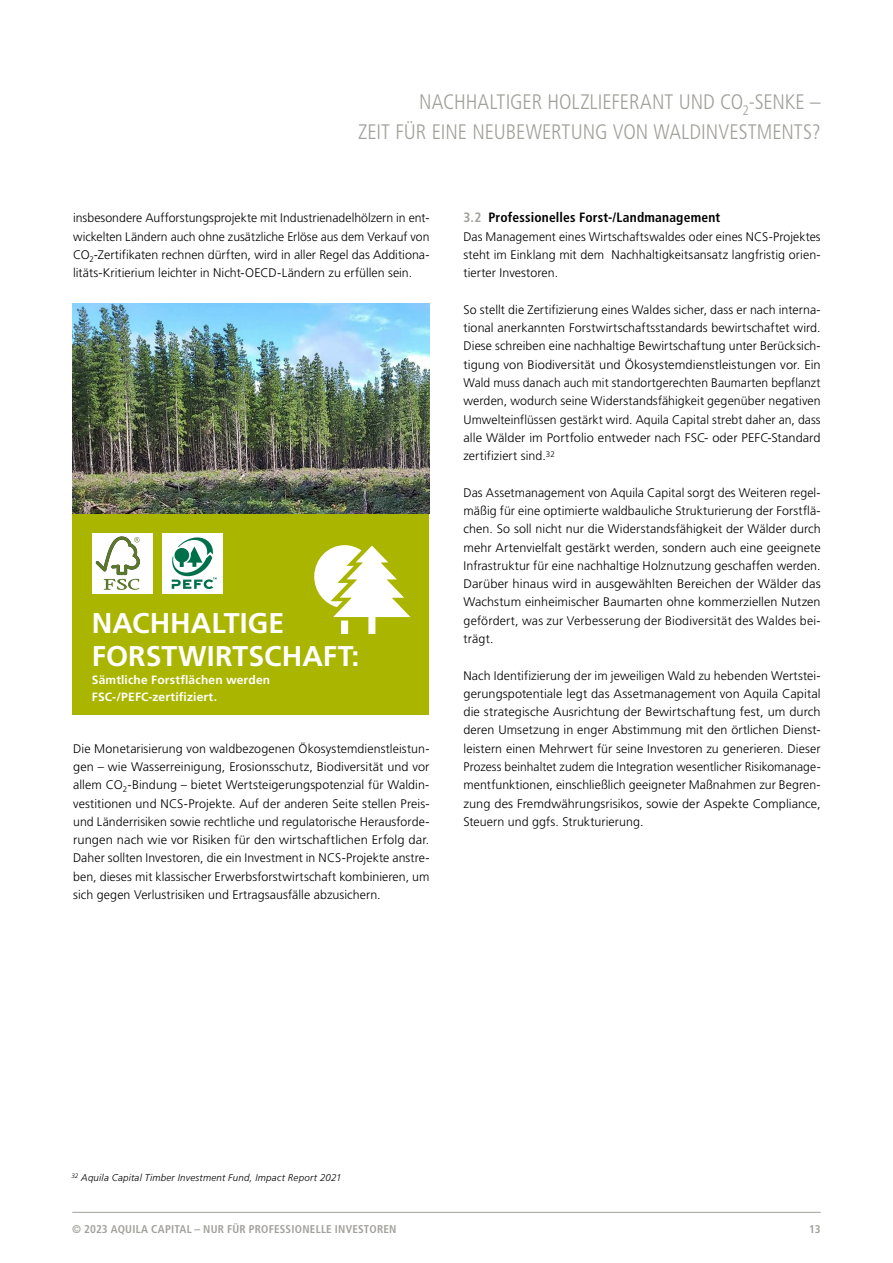
<style>
.page{position:relative;width:893px;height:1263px;background:#fff}
.page>*{position:absolute;margin:0;border:0;box-sizing:border-box;transform-origin:0 0}
.t1{font:700 28.5px/32.7px "Frutiger LT Pro";color:#fff}
.t2{font:300 condensed 21px/30px "Frutiger LT Pro";color:#a1a09b;text-align:right}
.t3{font:700 condensed 13.5px "Frutiger LT Pro";letter-spacing:.015em;color:#000}
.t4{font:300 12.45px/18.3px "Frutiger LT Pro";letter-spacing:.005em;color:#000;text-align:justify}
.t5{font:700 12px/17.7px "Frutiger LT Pro";letter-spacing:.015em;color:#fff}
.t6{font:700 condensed 11.25px "Frutiger LT Pro";letter-spacing:.02em;color:#a1a09b}
.t7{font:italic 300 9.75px "Frutiger LT Pro";letter-spacing:.025em;color:#000}
.s1{color:#a1a09b}
</style>
<div class="page">
<hr style="left:72px;top:1212px;width:749px;height:1px;background:#a1a09b">
<img style="left:72px;top:303px;width:357px;height:211px">
<div style="left:72px;top:514px;width:357px;height:200px;background:#aab500"></div>
<svg style="left:314px;top:545px;width:96px;height:89px"></svg>
<div style="left:92px;top:533px;width:60px;height:61px;background:#fff"></div>
<svg style="left:96px;top:536px;width:44px;height:54px"></svg>
<div style="left:162px;top:533px;width:61px;height:60px;background:#fff"></div>
<svg style="left:171px;top:537px;width:46px;height:52px"></svg>
<h2 class="t2" style="left:358px;top:87px;width:464px">NACHHALTIGER HOLZLIEFERANT UND CO<sub>2</sub>-SENKE –<br>ZEIT FÜR EINE NEUBEWERTUNG VON WALDINVESTMENTS?</h2>
<p class="t4" style="left:73px;top:209px;width:358px">insbesondere Aufforstungsprojekte mit Industrienadelhölzern in ent&shy;wickelten Ländern auch ohne zusätzliche Erlöse aus dem Verkauf von CO<sub>2</sub>-Zertifikaten rechnen dürften, wird in aller Regel das Additiona&shy;litäts-Kritierium leichter in Nicht-OECD-Ländern zu erfüllen sein.</p>
<h1 class="t1" style="left:92px;top:607px;width:269px">NACHHALTIGE<br>FORSTWIRTSCHAFT:</h1>
<p class="t5" style="left:92px;top:671px;width:180px">Sämtliche Forstflächen werden<br>FSC-/PEFC-zertifiziert.</p>
<p class="t4" style="left:73px;top:739px;width:358px">Die Monetarisierung von waldbezogenen Ökosystemdienstleistun&shy;gen – wie Wasserreinigung, Erosionsschutz, Biodiversität und vor allem CO<sub>2</sub>-Bindung – bietet Wertsteigerungspotenzial für Waldin&shy;vestitionen und NCS-Projekte. Auf der anderen Seite stellen Preis&shy;und Länderrisiken sowie rechtliche und regulatorische Herausforde&shy;rungen nach wie vor Risiken für den wirtschaftlichen Erfolg dar.<br>Daher sollten Investoren, die ein Investment in NCS-Projekte anstre&shy;ben, dieses mit klassischer Erwerbsforstwirtschaft kombinieren, um sich gegen Verlustrisiken und Ertragsausfälle abzusichern.</p>
<p class="t3" style="left:463px;top:210px;width:258px"><span class="s1">3.2</span> Professionelles Forst-/Landmanagement</p>
<p class="t4" style="left:463px;top:227px;width:359px">Das Management eines Wirtschaftswaldes oder eines NCS-Projektes steht im Einklang mit dem Nachhaltigkeitsansatz langfristig orien&shy;tierter Investoren.</p>
<p class="t4" style="left:463px;top:300px;width:359px">So stellt die Zertifizierung eines Waldes sicher, dass er nach interna&shy;tional anerkannten Forstwirtschaftsstandards bewirtschaftet wird.<br>Diese schreiben eine nachhaltige Bewirtschaftung unter Berücksich&shy;tigung von Biodiversität und Ökosystemdienstleistungen vor. Ein Wald muss danach auch mit standortgerechten Baumarten bepflanzt werden, wodurch seine Widerstandsfähigkeit gegenüber negativen Umwelteinflüssen gestärkt wird. Aquila Capital strebt daher an, dass alle Wälder im Portfolio entweder nach FSC- oder PEFC-Standard zertifiziert sind.<sup>32</sup></p>
<p class="t4" style="left:463px;top:483px;width:359px">Das Assetmanagement von Aquila Capital sorgt des Weiteren regel&shy;mäßig für eine optimierte waldbauliche Strukturierung der Forstflä&shy;chen. So soll nicht nur die Widerstandsfähigkeit der Wälder durch mehr Artenvielfalt gestärkt werden, sondern auch eine geeignete Infrastruktur für eine nachhaltige Holznutzung geschaffen werden.<br>Darüber hinaus wird in ausgewählten Bereichen der Wälder das Wachstum einheimischer Baumarten ohne kommerziellen Nutzen gefördert, was zur Verbesserung der Biodiversität des Waldes bei&shy;trägt.</p>
<p class="t4" style="left:463px;top:666px;width:359px">Nach Identifizierung der im jeweiligen Wald zu hebenden Wertstei&shy;gerungspotentiale legt das Assetmanagement von Aquila Capital die strategische Ausrichtung der Bewirtschaftung fest, um durch deren Umsetzung in enger Abstimmung mit den örtlichen Dienst&shy;leistern einen Mehrwert für seine Investoren zu generieren. Dieser Prozess beinhaltet zudem die Integration wesentlicher Risikomanage&shy;mentfunktionen, einschließlich geeigneter Maßnahmen zur Begren&shy;zung des Fremdwährungsrisikos, sowie der Aspekte Compliance, Steuern und ggfs. Strukturierung.</p>
<p class="t7" style="left:71px;top:1171px;width:272px"><sup>32</sup> Aquila Capital Timber Investment Fund, Impact Report 2021</p>
<p class="t6" style="left:72px;top:1222px;width:326px">© 2023 AQUILA CAPITAL – NUR FÜR PROFESSIONELLE INVESTOREN</p>
<p class="t6" style="left:809px;top:1222px;width:13px">13</p>
</div>
